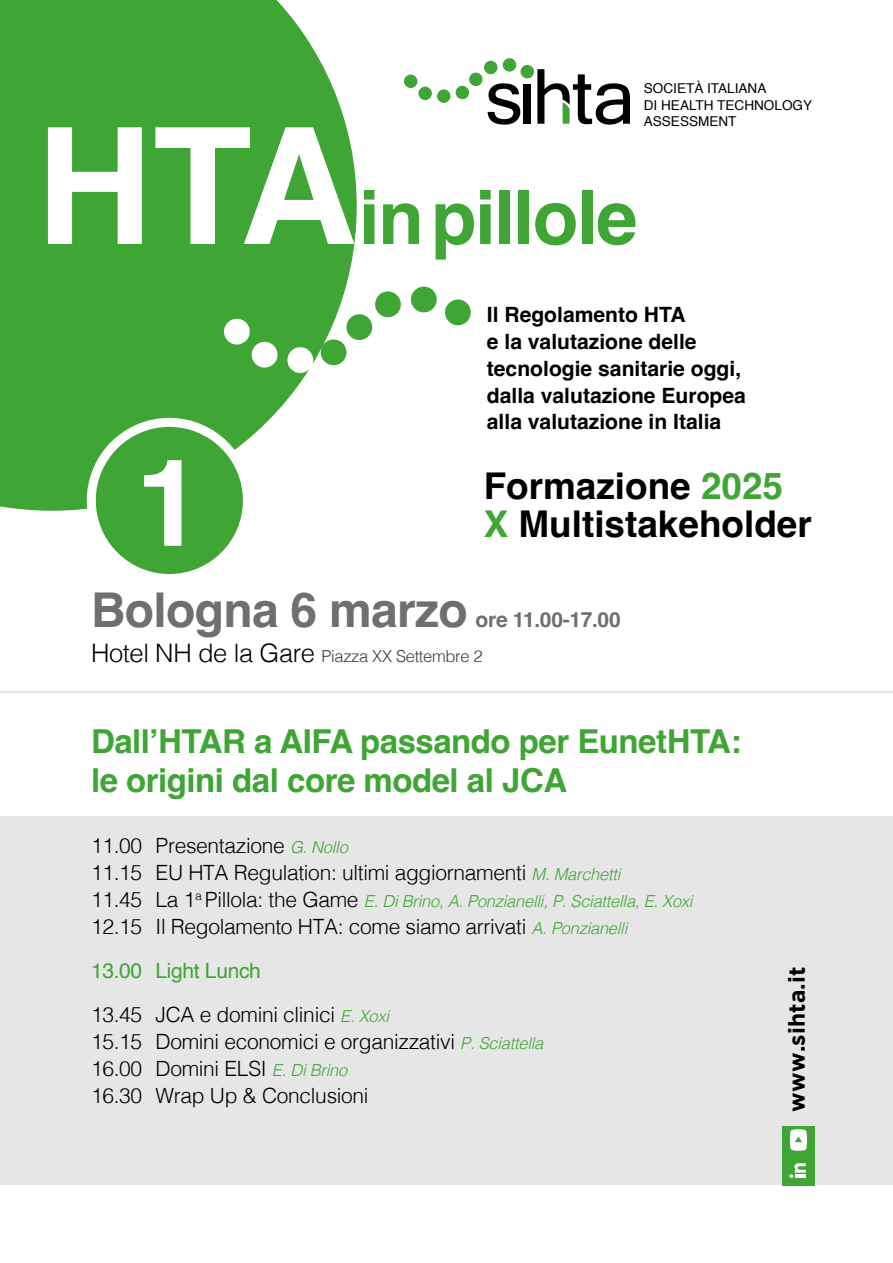
<style>
.page{position:relative;width:893px;height:1263px;background:#fff}
.page>*{position:absolute;margin:0;border:0;box-sizing:border-box;transform-origin:0 0}
.t1{font:700 120.9px "Helvetica";color:#fff}
.t2{font:700 74.55px "Helvetica";letter-spacing:-.02em;color:#3fa535}
.t3{font:700 48px "Helvetica";letter-spacing:-.015em;color:#706f6f}
.t4{font:700 36.9px/38.1px "Helvetica";color:#000}
.t5{font:700 33px/39px "Helvetica";letter-spacing:-.015em;color:#3fa535}
.t6{font:700 22.65px "Gotham";letter-spacing:.01em;color:#000}
.t7{font:700 21.15px/26.7px "Helvetica";color:#000}
.t8{font:300 21px/27px "Helvetica";letter-spacing:-.015em;color:#000}
.t9{font:700 21px "Helvetica";letter-spacing:-.015em;color:#706f6f}
.t10{font:italic 300 16.5px "Helvetica";letter-spacing:-.015em;color:#3fa535}
.t11{font:300 16.5px "Helvetica";letter-spacing:-.02em;color:#453a36}
.t12{font:13.5px/16.4px "Helvetica";color:#000}
.s1{font-size:162px;color:#fff}
.s2{color:#3fa535}
.s3{font-size:25.5px;color:#000}
.s4{font-style:italic;font-size:16.5px;color:#3fa535}
.s5{font-style:normal;font-size:21px;color:#000}
.s6{font-weight:400;color:#3fa535}
</style>
<div class="page">
<div style="left:0;top:816px;width:893px;height:369px;background:#e6e6e6"></div>
<hr style="left:0;top:691px;width:893px;height:2px;background:#000">
<svg style="left:0;top:0;width:357px;height:511px;fill:#3fa535"></svg>
<div style="left:224px;top:319px;width:26px;height:25px;background:#fff;border-radius:50%"></div>
<div style="left:252px;top:342px;width:25px;height:26px;background:#fff;border-radius:50%"></div>
<div style="left:287px;top:347px;width:26px;height:26px;background:#fff;border-radius:50%"></div>
<div style="left:321px;top:339px;width:25px;height:26px;background:#3fa535;border-radius:50%"></div>
<div style="left:346px;top:314px;width:26px;height:26px;background:#3fa535;border-radius:50%"></div>
<div style="left:445px;top:299px;width:26px;height:26px;background:#3fa535;border-radius:50%"></div>
<div style="left:411px;top:287px;width:26px;height:25px;background:#3fa535;border-radius:50%"></div>
<div style="left:375px;top:291px;width:26px;height:26px;background:#3fa535;border-radius:50%"></div>
<svg style="left:488px;top:83px;width:32px;height:42px"></svg>
<div style="left:524px;top:84px;width:7px;height:40px;background:#000"></div>
<div style="left:404px;top:75px;width:13px;height:13px;background:#3fa535;border-radius:50%"></div>
<div style="left:418px;top:87px;width:14px;height:13px;background:#3fa535;border-radius:50%"></div>
<div style="left:437px;top:89px;width:14px;height:14px;background:#3fa535;border-radius:50%"></div>
<div style="left:456px;top:86px;width:13px;height:13px;background:#3fa535;border-radius:50%"></div>
<div style="left:469px;top:73px;width:14px;height:13px;background:#3fa535;border-radius:50%"></div>
<div style="left:521px;top:65px;width:13px;height:13px;background:#3fa535;border-radius:50%"></div>
<div style="left:503px;top:58px;width:13px;height:14px;background:#3fa535;border-radius:50%"></div>
<div style="left:484px;top:61px;width:13px;height:13px;background:#3fa535;border-radius:50%"></div>
<svg style="left:537px;top:69px;width:93px;height:56px"></svg>
<div style="left:782px;top:1156px;width:33px;height:29px;background:#3fa535"></div>
<div style="left:782px;top:1126px;width:33px;height:29px;background:#3fa535"></div>
<svg style="left:789px;top:1163px;width:17px;height:15px"></svg>
<svg style="left:790px;top:1129px;width:17px;height:22px"></svg>
<div style="left:91px;top:422px;width:156px;height:156px;background:#3fa535;border-radius:50%"></div>
<div style="left:87px;top:418px;width:165px;height:165px;border:9px solid #fff;border-radius:50%"></div>
<h2 class="t2" style="left:36px;top:172px;width:603px"><span class="s1">HTA</span>in pillole</h2>
<p class="t12" style="left:644px;top:81px;width:170px">SOCIETÀ ITALIANA<br>DI HEALTH TECHNOLOGY<br>ASSESSMENT</p>
<h1 class="t1" style="left:136px;top:429px;width:69px">1</h1>
<p class="t7" style="left:487px;top:304px;width:260px">Il Regolamento HTA<br>e la valutazione delle tecnologie sanitarie oggi, dalla valutazione Europea alla valutazione in Italia</p>
<h3 class="t4" style="left:484px;top:471px;width:330px">Formazione <span class="s2">2025<br>X</span> Multistakeholder</h3>
<h3 class="t3" style="left:91px;top:581px;width:378px">Bologna 6 marzo</h3>
<p class="t9" style="left:476px;top:607px;width:147px">ore 11.00-17.00</p>
<p class="t11" style="left:91px;top:642px;width:393px"><span class="s3">Hotel NH de la Gare</span> Piazza XX Settembre 2</p>
<h3 class="t5" style="left:91px;top:725px;width:652px">Dall’HTAR a AIFA passando per EunetHTA: le origini dal core model al JCA</h3>
<p class="t8" style="left:91px;top:830px;width:531px">11.00 Presentazione <span class="s4">G. Nollo<br></span>11.15 EU HTA Regulation: ultimi aggiornamenti <span class="s4">M. Marchetti</span></p>
<p class="t10" style="left:91px;top:887px;width:603px"><span class="s5">11.45 La 1</span><sup>a</sup> <span class="s5">Pillola: the Game</span> E. Di Brino, A. Ponzianelli, P. Sciattella, E. Xoxi</p>
<p class="t8" style="left:91px;top:903px;width:538px;line-height:44px">12.15 Il Regolamento HTA: come siamo arrivati <span class="s4">A. Ponzianelli<br></span><span class="s6">13.00 Light Lunch<br></span>13.45 JCA e domini clinici <span class="s4">E. Xoxi</span></p>
<p class="t8" style="left:91px;top:1027px;width:454px">15.15 Domini economici e organizzativi <span class="s4">P. Sciattella<br></span>16.00 Domini ELSI <span class="s4">E. Di Brino<br></span>16.30 Wrap Up &amp; Conclusioni</p>
<p class="t6" style="left:784px;top:1111px;width:147px;rotate:-90deg">www.sihta.it</p>
</div>
